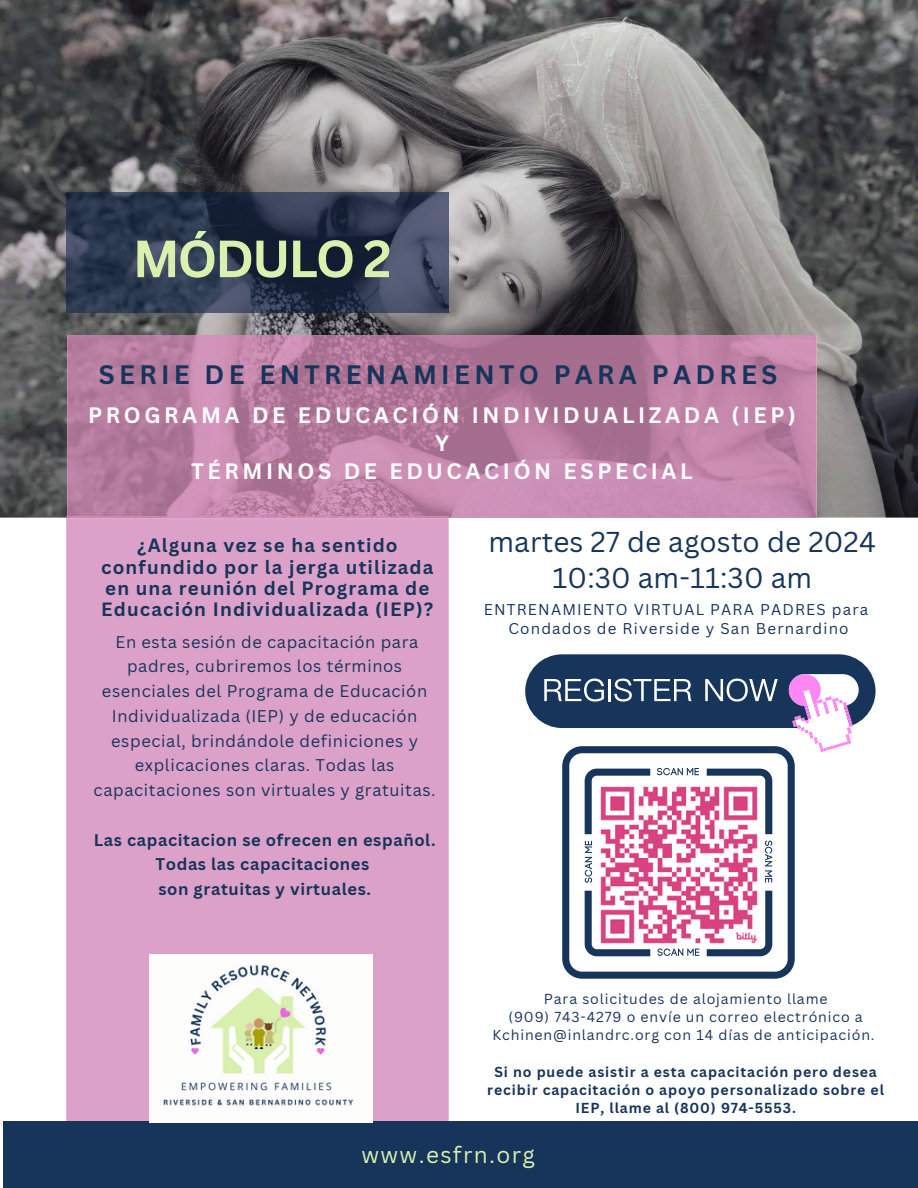
<style>
.page{position:relative;width:918px;height:1188px;background:#fff}
.page>*{position:absolute;margin:0;border:0;box-sizing:border-box;transform-origin:0 0}
.t1{font:700 51.15px "Canva Sans";letter-spacing:-.045em;color:#d9f0af}
.t2{font:27.9px/35.7px "Canva Sans";letter-spacing:.005em;color:#17345b;text-align:center}
.t3{font:700 25.95px "Canva Sans";letter-spacing:.165em;color:#17345b}
.t4{font:22.5px "Canva Sans";letter-spacing:.06em;color:#d9f0af}
.t5{font:700 21.75px/28.2px "Canva Sans";letter-spacing:.165em;color:#fff;text-align:center}
.t6{font:700 18.75px/21.3px "Canva Sans";letter-spacing:.06em;color:#17345b;text-align:center}
.t7{font:16.5px/24.8px "Canva Sans";letter-spacing:.035em;color:#17345b;text-align:center}
.t8{font:700 16.5px/24.8px "Canva Sans";letter-spacing:.035em;color:#17345b;text-align:center}
.t9{font:15.15px/19px "Canva Sans";letter-spacing:.075em;color:#17345b;text-align:center}
.t10{font:14.1px/18.3px "Canva Sans";letter-spacing:.06em;color:#17345b;text-align:center}
.t11{font:700 14.1px/18.3px "Canva Sans";letter-spacing:.06em;color:#17345b;text-align:center}
</style>
<div class="page">
<img style="left:0;top:0;width:918px;height:518px">
<img style="left:66px;top:192px;width:383px;height:121px">
<hr style="left:449px;top:518px;width:368px;height:1px;background:#dca1c8">
<img style="left:67px;top:335px;width:750px;height:183px">
<div style="left:66px;top:518px;width:383px;height:603px;background:#dca1c8"></div>
<hr style="left:67px;top:518px;width:382px;height:1px;background:#d790be">
<img style="left:67px;top:517px;width:382px;height:1px">
<div style="left:4px;top:1122px;width:914px;height:66px;background:#17345b"></div>
<div style="left:525px;top:654px;width:351px;height:74px;background:#17345b;border-radius:37px"></div>
<svg style="left:544px;top:679px;width:60px;height:23px"></svg>
<hr style="left:608px;top:679px;width:3px;height:22px;background:#fff">
<svg style="left:614px;top:679px;width:78px;height:23px"></svg>
<svg style="left:705px;top:679px;width:73px;height:23px"></svg>
<div style="left:789px;top:674px;width:70px;height:32px;background:#fff;border-radius:16px"></div>
<div style="left:789px;top:674px;width:32px;height:32px;background:#ff87f4;border-radius:50%"></div>
<svg style="left:792px;top:687px;width:61px;height:65px"></svg>
<img style="left:150px;top:955px;width:222px;height:166px">
<svg style="left:562px;top:746px;width:233px;height:233px"></svg>
<svg style="left:585px;top:768px;width:187px;height:188px"></svg>
<h1 class="t1" style="left:133px;top:223px;width:260px">MÓDULO 2</h1>
<h3 class="t3" style="left:99px;top:356px;width:680px">SERIE DE ENTRENAMIENTO PARA PADRES</h3>
<h3 class="t5" style="left:88px;top:401px;width:709px">PROGRAMA DE EDUCACIÓN INDIVIDUALIZADA (IEP)<br>Y<br>TÉRMINOS DE EDUCACIÓN ESPECIAL</h3>
<p class="t6" style="left:101px;top:534px;width:334px">¿Alguna vez se ha sentido confundido por la jerga utilizada en una reunión del Programa de<br>Educación Individualizada (IEP)?</p>
<p class="t7" style="left:94px;top:629px;width:344px">En esta sesión de capacitación para padres, cubriremos los términos esenciales del Programa de Educación Individualizada (IEP) y de educación especial, brindándole definiciones y explicaciones claras. Todas las capacitaciones son virtuales y gratuitas.</p>
<p class="t8" style="left:94px;top:827px;width:343px">Las capacitacion se ofrecen en español.<br>Todas las capacitaciones<br>son gratuitas y virtuales.</p>
<h2 class="t2" style="left:489px;top:523px;width:389px">martes 27 de agosto de 2024<br>10:30 am-11:30 am</h2>
<p class="t9" style="left:484px;top:600px;width:386px">ENTRENAMIENTO VIRTUAL PARA PADRES para<br>Condados de Riverside y San Bernardino</p>
<p class="t10" style="left:492px;top:989px;width:384px">Para solicitudes de alojamiento llame<br>(909) 743-4279 o envíe un correo electrónico a<br>Kchinen@inlandrc.org con 14 días de anticipación.</p>
<p class="t11" style="left:487px;top:1062px;width:398px">Si no puede asistir a esta capacitación pero desea recibir capacitación o apoyo personalizado sobre el<br>IEP, llame al (800) 974-5553.</p>
<h3 class="t4" style="left:361px;top:1139px;width:175px">www.esfrn.org</h3>
</div>
